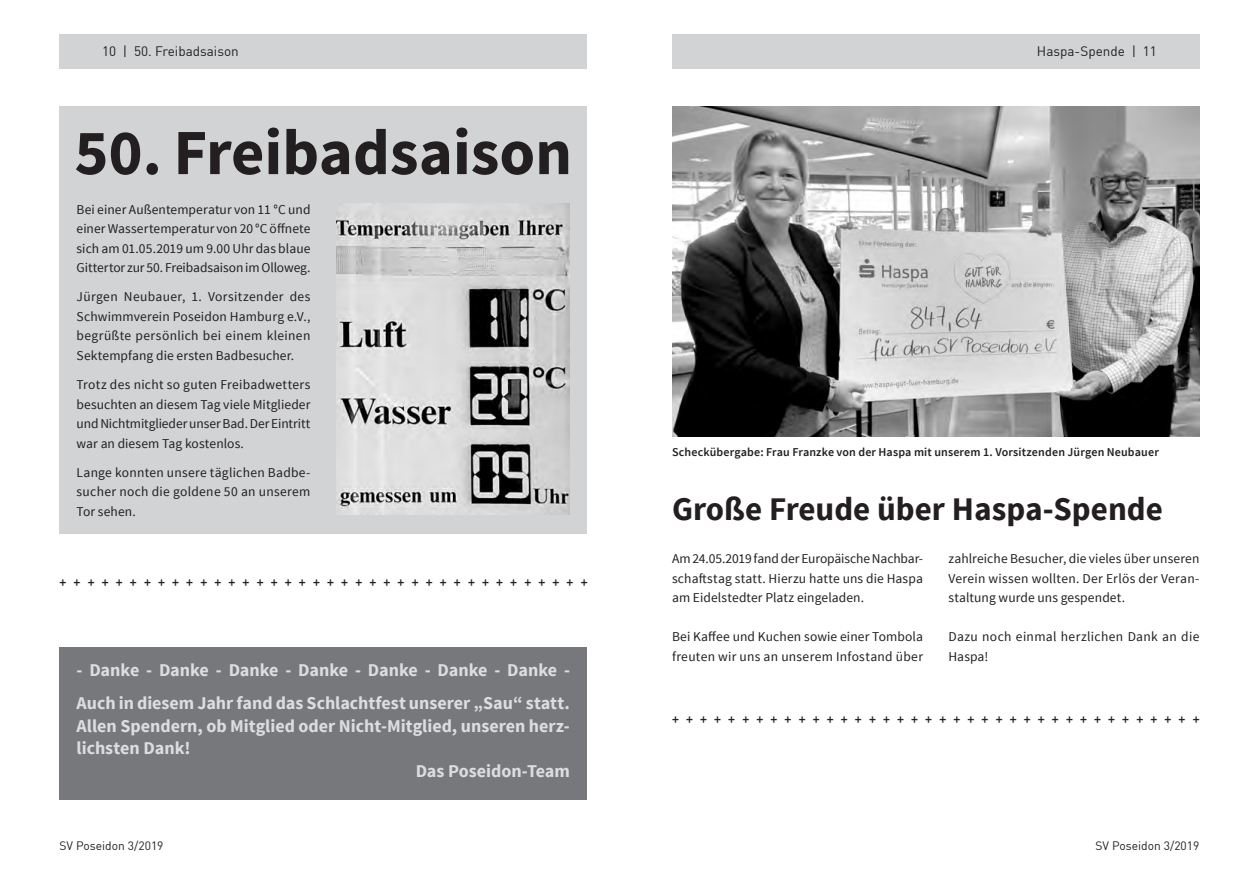
<style>
.page{position:relative;width:1259px;height:893px;background:#fff}
.page>*{position:absolute;margin:0;border:0;box-sizing:border-box;transform-origin:0 0}
.t1{font:700 64.5px "Source Sans Pro";color:#231f20}
.t2{font:700 33px "Source Sans Pro";color:#231f20}
.t3{font:700 18px/33.8px "Source Sans Pro";color:#dcddde}
.t4{font:13.5px/19.5px "Source Sans Pro";letter-spacing:.01em;color:#231f20;text-align:justify}
.t5{font:600 13.5px "Source Sans Pro";color:#231f20}
.t6{font:13.5px "DIN";color:#231f20}
.t7{font:600 12px "Source Sans Pro";letter-spacing:.015em;color:#231f20}
.t8{font:12px "DIN";color:#231f20}
</style>
<div class="page">
<div style="left:60px;top:106px;width:527px;height:428px;background:#d1d3d4"></div>
<img style="left:336px;top:203px;width:234px;height:311px">
<div style="left:60px;top:34px;width:527px;height:34px;background:#d1d3d4"></div>
<div style="left:672px;top:34px;width:527px;height:34px;background:#d1d3d4"></div>
<div style="left:60px;top:647px;width:527px;height:152px;background:#77787b"></div>
<img style="left:672px;top:106px;width:527px;height:331px">
<p class="t6" style="left:102px;top:43px;width:138px">10 | 50. Freibadsaison</p>
<h1 class="t1" style="left:74px;top:111px;width:499px">50. Freibadsaison</h1>
<p class="t4" style="left:77px;top:200px;width:235px">Bei einer Außentemperatur von 11 °C und einer Wassertemperatur von 20 °C öffnete sich am 01.05.2019 um 9.00 Uhr das blaue Gittertor zur 50. Freibadsaison im Olloweg.</p>
<p class="t4" style="left:77px;top:287px;width:235px">Jürgen Neubauer, 1. Vorsitzender des Schwimmverein Poseidon Hamburg e.V., begrüßte persönlich bei einem kleinen Sektempfang die ersten Badbesucher.</p>
<p class="t4" style="left:77px;top:375px;width:235px">Trotz des nicht so guten Freibadwetters besuchten an diesem Tag viele Mitglieder und Nichtmitglieder unser Bad. Der Eintritt war an diesem Tag kostenlos.</p>
<p class="t4" style="left:77px;top:463px;width:235px">Lange konnten unsere täglichen Badbe&shy;sucher noch die goldene 50 an unserem Tor sehen.</p>
<p class="t5" style="left:60px;top:574px;width:529px">+ + + + + + + + + + + + + + + + + + + + + + + + + + + + + + + + + + + + + +</p>
<h3 class="t3" style="left:77px;top:653px;width:495px">- Danke - Danke - Danke - Danke - Danke - Danke - Danke -<br>Auch in diesem Jahr fand das Schlachtfest unserer „Sau“ statt.</h3>
<h3 class="t3" style="left:77px;top:710px;width:495px">Allen Spendern, ob Mitglied oder Nicht-Mitglied, unseren herz-</h3>
<h3 class="t3" style="left:77px;top:732px;width:115px">lichsten Dank!</h3>
<h3 class="t3" style="left:416px;top:755px;width:156px">Das Poseidon-Team</h3>
<p class="t6" style="left:1037px;top:43px;width:121px">Haspa-Spende | 11</p>
<p class="t7" style="left:672px;top:445px;width:488px">Scheckübergabe: Frau Franzke von der Haspa mit unserem 1. Vorsitzenden Jürgen Neubauer</p>
<h2 class="t2" style="left:672px;top:488px;width:492px">Große Freude über Haspa-Spende</h2>
<p class="t4" style="left:672px;top:549px;width:252px">Am 24.05.2019 fand der Europäische Nachbar&shy;schaftstag statt. Hierzu hatte uns die Haspa am Eidelstedter Platz eingeladen.</p>
<p class="t4" style="left:672px;top:627px;width:252px">Bei Kaffee und Kuchen sowie einer Tombola freuten wir uns an unserem Infostand über</p>
<p class="t4" style="left:948px;top:549px;width:252px">zahlreiche Besucher, die vieles über unseren Verein wissen wollten. Der Erlös der Veran&shy;staltung wurde uns gespendet.</p>
<p class="t4" style="left:948px;top:627px;width:252px">Dazu noch einmal herzlichen Dank an die<br>Haspa!</p>
<p class="t5" style="left:672px;top:710px;width:529px">+ + + + + + + + + + + + + + + + + + + + + + + + + + + + + + + + + + + + + +</p>
<p class="t8" style="left:60px;top:839px;width:105px">SV Poseidon 3/2019</p>
<p class="t8" style="left:1095px;top:839px;width:105px">SV Poseidon 3/2019</p>
</div>
